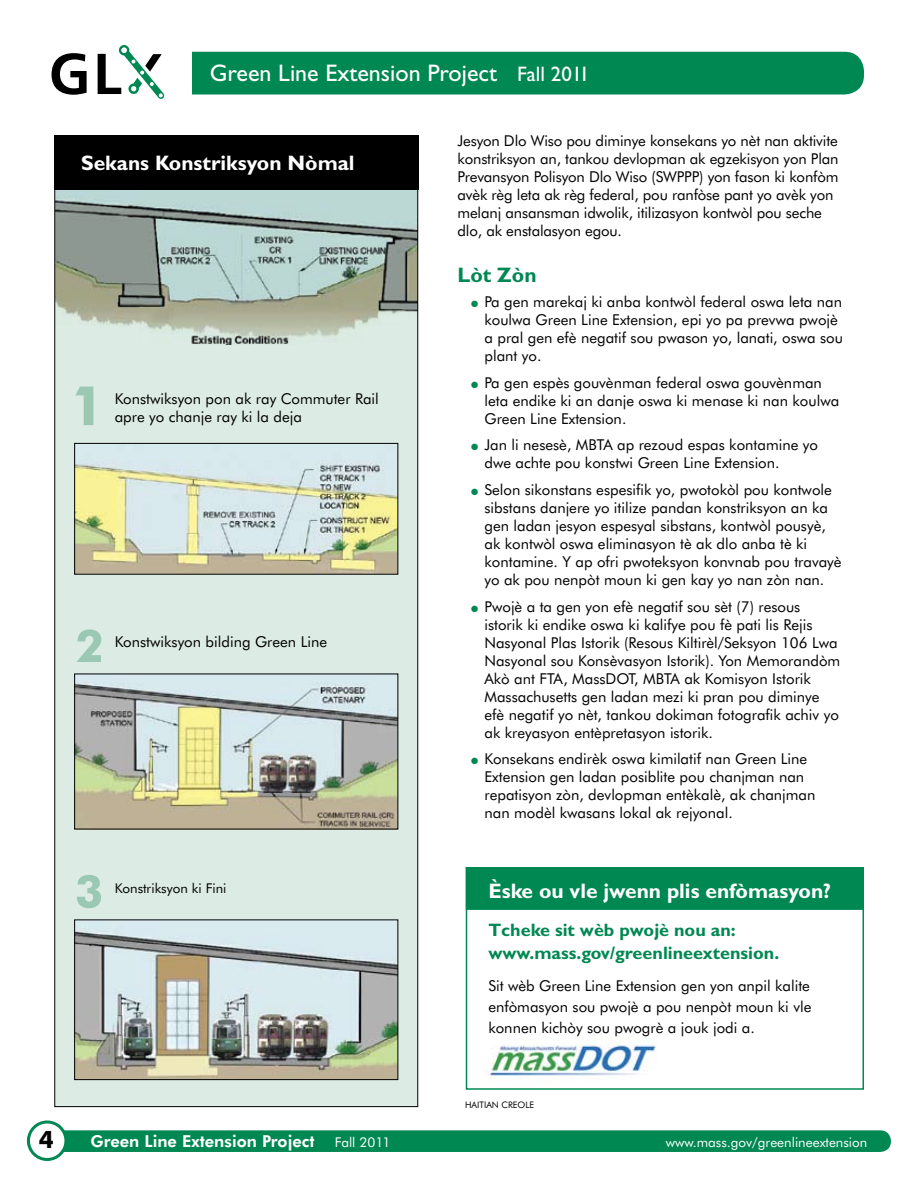
<style>
.page{position:relative;width:918px;height:1188px;background:#fff}
.page>*{position:absolute;margin:0;border:0;box-sizing:border-box;transform-origin:0 0}
.t1{font:24px "Gill Sans";color:#fff}
.t2{font:700 24px "Futura BT";color:#000}
.t3{font:700 21px "Gill Sans";color:#fff}
.t4{font:700 21px "Gill Sans";color:#008852}
.SubHeader_Green{font:700 18px/22.5px "Gill Sans";color:#008852}
.t5{font:800 16.5px "Futura BT";color:#fff}
.Bullets508{font:15px/18px "Futura BT";color:#000}
.Body{font:15px/18px "Futura BT";letter-spacing:-.01em;color:#000}
.t6{font:13.5px "Futura BT";color:#fff}
.Body-2{font:13.5px "Futura BT";color:#000}
.Body-3{font:9px "Futura BT";color:#000}
.s1{font-size:21px}
.s2{color:#008852}
.s3{font-weight:400;font-size:13.5px}
</style>
<div class="page">
<div style="left:27px;top:1130px;width:864px;height:22px;background:#008852;border-radius:11px"></div>
<div style="left:28px;top:1122px;width:38px;height:38px;background:#fff;border-radius:50%"></div>
<div style="left:27px;top:1120px;width:40px;height:41px;border:3px solid #008852;border-radius:50%"></div>
<div style="left:56px;top:52px;width:808px;height:42px;background:#008852;border-radius:19px"></div>
<div style="left:0;top:0;width:191px;height:135px;background:#fff"></div>
<svg style="left:52px;top:53px;width:35px;height:42px"></svg>
<svg style="left:98px;top:45px;width:66px;height:54px"></svg>
<div style="left:466px;top:867px;width:398px;height:223px;border:2px solid #008852"></div>
<div style="left:466px;top:867px;width:398px;height:43px;background:#008852;border:2px solid #008852"></div>
<div style="left:55px;top:150px;width:363px;height:957px;background:#dcebe3"></div>
<img style="left:55px;top:190px;width:363px;height:154px">
<svg style="left:77px;top:875px;width:24px;height:33px"></svg>
<img style="left:76px;top:922px;width:320px;height:156px">
<div style="left:74px;top:920px;width:324px;height:160px;border:1px solid #000"></div>
<img style="left:76px;top:445px;width:320px;height:128px">
<div style="left:74px;top:443px;width:324px;height:132px;border:1px solid #000"></div>
<svg style="left:75px;top:387px;width:18px;height:38px"></svg>
<svg style="left:76px;top:629px;width:25px;height:33px"></svg>
<div style="left:54px;top:135px;width:364px;height:55px;background:#000"></div>
<img style="left:76px;top:676px;width:320px;height:151px">
<img style="left:489px;top:1041px;width:167px;height:35px">
<h1 class="t1" style="left:210px;top:59px;width:381px">Green Line Extension Project <span class="s1">Fall 2011</span></h1>
<h1 class="t3" style="left:81px;top:151px;width:275px">Sekans Konstriksyon Nòmal</h1>
<p class="Body" style="left:115px;top:390px;width:266px">Konstwiksyon pon ak ray Commuter Rail apre yo chanje ray ki la deja</p>
<p class="Body" style="left:115px;top:633px;width:214px">Konstwiksyon bilding Green Line</p>
<p class="Body" style="left:458px;top:132px;width:383px">Jesyon Dlo Wiso pou diminye konsekans yo nèt nan aktivite konstriksyon an, tankou devlopman ak egzekisyon yon Plan Prevansyon Polisyon Dlo Wiso (SWPPP) yon fason ki konfòm avèk règ leta ak règ federal, pou ranfòse pant yo avèk yon melanj ansansman idwolik, itilizasyon kontwòl pou seche dlo, ak enstalasyon egou.</p>
<h1 class="t4" style="left:458px;top:263px;width:81px">Lòt Zòn</h1>
<p class="Bullets508" style="left:484px;top:293px;width:360px;text-indent:-14px"><span class="s2">●</span> Pa gen marekaj ki anba kontwòl federal oswa leta nan koulwa Green Line Extension, epi yo pa prevwa pwojè a pral gen efè negatif sou pwason yo, lanati, oswa sou plant yo.</p>
<p class="Bullets508" style="left:484px;top:373px;width:356px;text-indent:-14px"><span class="s2">●</span> Pa gen espès gouvènman federal oswa gouvènman leta endike ki an danje oswa ki menase ki nan koulwa<br>Green Line Extension.</p>
<p class="Bullets508" style="left:484px;top:436px;width:335px;text-indent:-14px"><span class="s2">●</span> Jan li nesesè, MBTA ap rezoud espas kontamine yo dwe achte pou konstwi Green Line Extension.</p>
<p class="Bullets508" style="left:484px;top:481px;width:359px;text-indent:-14px"><span class="s2">●</span> Selon sikonstans espesifik yo, pwotokòl pou kontwole sibstans danjere yo itilize pandan konstriksyon an ka gen ladan jesyon espesyal sibstans, kontwòl pousyè, ak kontwòl oswa eliminasyon tè ak dlo anba tè ki kontamine. Y ap ofri pwoteksyon konvnab pou travayè yo ak pou nenpòt moun ki gen kay yo nan zòn nan.</p>
<p class="Bullets508" style="left:484px;top:597px;width:357px;text-indent:-14px"><span class="s2">●</span> Pwojè a ta gen yon efè negatif sou sèt (7) resous istorik ki endike oswa ki kalifye pou fè pati lis Rejis Nasyonal Plas Istorik (Resous Kiltirèl/Seksyon 106 Lwa Nasyonal sou Konsèvasyon Istorik). Yon Memorandòm Akò ant FTA, MassDOT, MBTA ak Komisyon Istorik Massachusetts gen ladan mezi ki pran pou diminye efè negatif yo nèt, tankou dokiman fotografik achiv yo ak kreyasyon entèpretasyon istorik.</p>
<p class="Bullets508" style="left:484px;top:750px;width:332px;text-indent:-14px"><span class="s2">●</span> Konsekans endirèk oswa kimilatif nan Green Line Extension gen ladan posiblite pou chanjman nan repatisyon zòn, devlopman entèkalè, ak chanjman nan modèl kwasans lokal ak rejyonal.</p>
<p class="Body-2" style="left:115px;top:880px;width:113px">Konstriksyon ki Fini</p>
<h1 class="t3" style="left:488px;top:878px;width:344px">Èske ou vle jwenn plis enfòmasyon?</h1>
<h2 class="SubHeader_Green" style="left:488px;top:919px;width:292px">Tcheke sit wèb pwojè nou an: www.mass.gov/greenlineextension.</h2>
<p class="Body" style="left:488px;top:975px;width:325px;line-height:21px;text-align:justify">Sit wèb Green Line Extension gen yon anpil kalite enfòmasyon sou pwojè a pou nenpòt moun ki vle konnen kichòy sou pwogrè a jouk jodi a.</p>
<p class="Body-3" style="left:465px;top:1099px;width:71px">HAITIAN CREOLE</p>
<h1 class="t2" style="left:39px;top:1125px;width:17px">4</h1>
<p class="t5" style="left:90px;top:1131px;width:301px">Green Line Extension Project <span class="s3">Fall 2011</span></p>
<p class="t6" style="left:666px;top:1134px;width:203px">www.mass.gov/greenlineextension</p>
</div>
